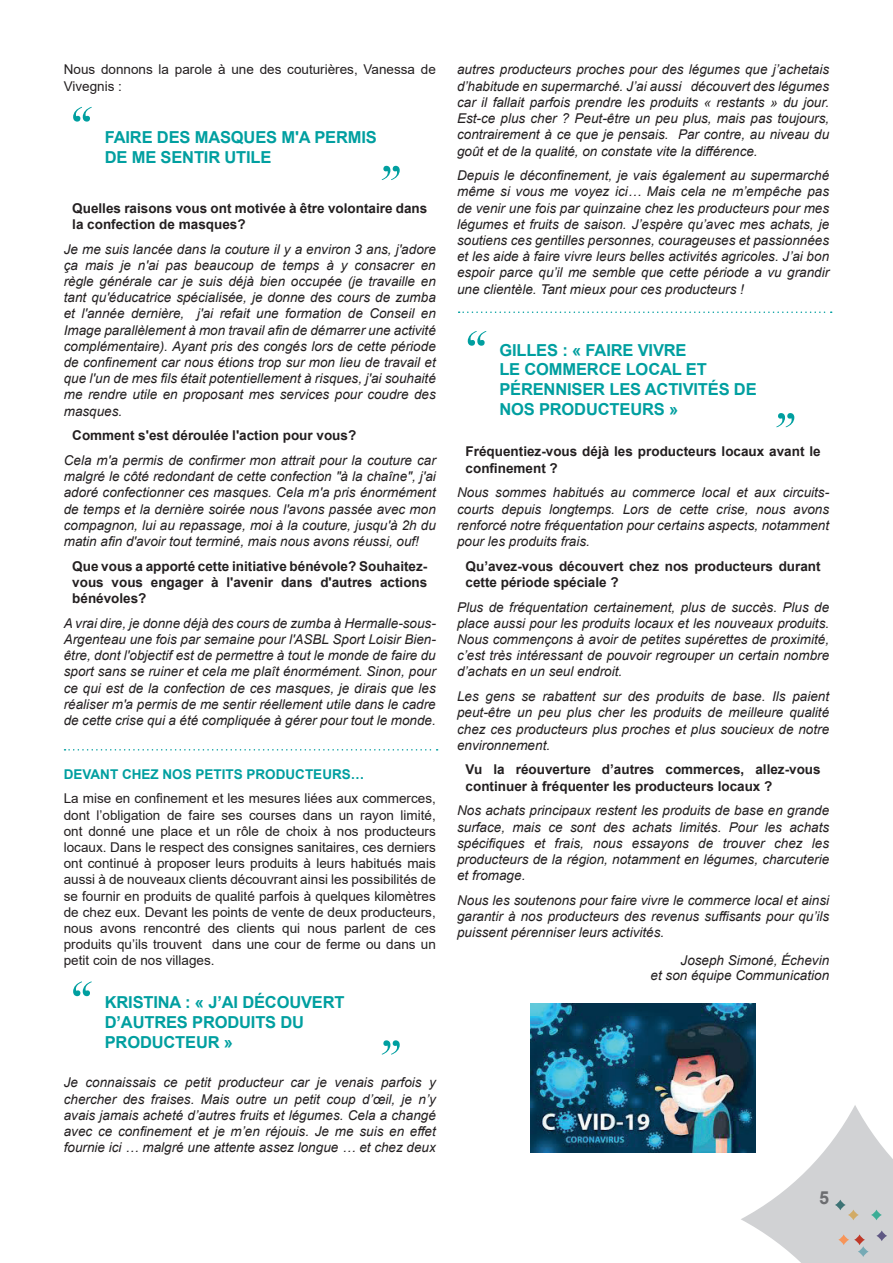
<style>
.page{position:relative;width:893px;height:1263px;background:#fff}
.page>*{position:absolute;margin:0;border:0;box-sizing:border-box;transform-origin:0 0}
.t1{font:700 18px "Arial";color:#6c6d70}
.t2{font:700 16.5px/19.8px "Arial";letter-spacing:-.01em;color:#009fa0}
.t3{font:italic 13.5px/16.2px "Arial";color:#231f20;text-align:justify}
.t4{font:13.5px/16.2px "Arial";color:#231f20}
.t5{font:700 13.5px/16.2px "Arial";color:#231f20}
.t6{font:700 13.5px "Arial";color:#009fa0}
</style>
<div class="page">
<svg style="left:741px;top:1105px;width:152px;height:158px"></svg>
<svg style="left:835px;top:1199px;width:11px;height:11px"></svg>
<svg style="left:848px;top:1209px;width:11px;height:11px"></svg>
<svg style="left:871px;top:1209px;width:11px;height:11px"></svg>
<svg style="left:876px;top:1230px;width:11px;height:11px"></svg>
<svg style="left:854px;top:1234px;width:11px;height:11px"></svg>
<svg style="left:858px;top:1246px;width:11px;height:11px"></svg>
<svg style="left:838px;top:1234px;width:11px;height:11px"></svg>
<img style="left:531px;top:1003px;width:224px;height:149px">
<svg style="left:73px;top:107px;width:19px;height:15px"></svg>
<svg style="left:73px;top:981px;width:19px;height:15px"></svg>
<svg style="left:468px;top:331px;width:18px;height:15px"></svg>
<svg style="left:382px;top:166px;width:18px;height:14px"></svg>
<svg style="left:382px;top:1040px;width:18px;height:15px"></svg>
<svg style="left:776px;top:413px;width:18px;height:14px"></svg>
<svg style="left:65px;top:749px;width:373px;height:1px"></svg>
<svg style="left:459px;top:311px;width:373px;height:2px"></svg>
<p class="t4" style="left:64px;top:62px;width:374px">Nous donnons la parole à une des couturières, Vanessa de<br>Vivegnis :</p>
<p class="t2" style="left:105px;top:128px;width:274px">FAIRE DES MASQUES M'A PERMIS<br>DE ME SENTIR UTILE</p>
<p class="t5" style="left:72px;top:200px;width:357px">Quelles raisons vous ont motivée à être volontaire dans la confection de masques?</p>
<p class="t3" style="left:64px;top:241px;width:374px">Je me suis lancée dans la couture il y a environ 3 ans, j'adore ça mais je n'ai pas beaucoup de temps à y consacrer en règle générale car je suis déjà bien occupée (je travaille en tant qu'éducatrice spécialisée, je donne des cours de zumba et l'année dernière, j'ai refait une formation de Conseil en Image parallèlement à mon travail afin de démarrer une activité complémentaire). Ayant pris des congés lors de cette période de confinement car nous étions trop sur mon lieu de travail et que l'un de mes fils était potentiellement à risques, j'ai souhaité me rendre utile en proposant mes services pour coudre des masques.</p>
<p class="t5" style="left:72px;top:427px;width:285px">Comment s'est déroulée l'action pour vous?</p>
<p class="t3" style="left:64px;top:452px;width:374px">Cela m'a permis de confirmer mon attrait pour la couture car malgré le côté redondant de cette confection "à la chaîne", j'ai adoré confectionner ces masques. Cela m'a pris énormément de temps et la dernière soirée nous l'avons passée avec mon compagnon, lui au repassage, moi à la couture, jusqu'à 2h du matin afin d'avoir tout terminé, mais nous avons réussi, ouf!</p>
<p class="t5" style="left:72px;top:558px;width:357px;text-align:justify">Que vous a apporté cette initiative bénévole? Souhaitez&shy;vous vous engager à l'avenir dans d'autres actions bénévoles?</p>
<p class="t3" style="left:64px;top:615px;width:374px">A vrai dire, je donne déjà des cours de zumba à Hermalle-sous-Argenteau une fois par semaine pour l'ASBL Sport Loisir Bien&shy;être, dont l'objectif est de permettre à tout le monde de faire du sport sans se ruiner et cela me plaît énormément. Sinon, pour ce qui est de la confection de ces masques, je dirais que les réaliser m'a permis de me sentir réellement utile dans le cadre de cette crise qui a été compliquée à gérer pour tout le monde.</p>
<p class="t6" style="left:64px;top:764px;width:302px">DEVANT CHEZ NOS PETITS PRODUCTEURS…</p>
<p class="t4" style="left:64px;top:790px;width:374px;text-align:justify">La mise en confinement et les mesures liées aux commerces, dont l’obligation de faire ses courses dans un rayon limité, ont donné une place et un rôle de choix à nos producteurs locaux. Dans le respect des consignes sanitaires, ces derniers ont continué à proposer leurs produits à leurs habitués mais aussi à de nouveaux clients découvrant ainsi les possibilités de se fournir en produits de qualité parfois à quelques kilomètres de chez eux. Devant les points de vente de deux producteurs, nous avons rencontré des clients qui nous parlent de ces produits qu’ils trouvent dans une cour de ferme ou dans un petit coin de nos villages.</p>
<p class="t2" style="left:105px;top:992px;width:241px">KRISTINA : « J’AI DÉCOUVERT<br>D’AUTRES PRODUITS DU<br>PRODUCTEUR »</p>
<p class="t3" style="left:64px;top:1075px;width:374px">Je connaissais ce petit producteur car je venais parfois y chercher des fraises. Mais outre un petit coup d’œil, je n’y avais jamais acheté d’autres fruits et légumes. Cela a changé avec ce confinement et je m’en réjouis. Je me suis en effet fournie ici … malgré une attente assez longue … et chez deux</p>
<p class="t3" style="left:457px;top:62px;width:374px">autres producteurs proches pour des légumes que j’achetais d’habitude en supermarché. J’ai aussi découvert des légumes car il fallait parfois prendre les produits « restants » du jour.<br>Est-ce plus cher ? Peut-être un peu plus, mais pas toujours, contrairement à ce que je pensais. Par contre, au niveau du goût et de la qualité, on constate vite la différence.</p>
<p class="t3" style="left:457px;top:168px;width:374px">Depuis le déconfinement, je vais également au supermarché même si vous me voyez ici… Mais cela ne m’empêche pas de venir une fois par quinzaine chez les producteurs pour mes légumes et fruits de saison. J’espère qu’avec mes achats, je soutiens ces gentilles personnes, courageuses et passionnées et les aide à faire vivre leurs belles activités agricoles. J’ai bon espoir parce qu’il me semble que cette période a vu grandir une clientèle. Tant mieux pour ces producteurs !</p>
<p class="t2" style="left:499px;top:340px;width:259px">GILLES : « FAIRE VIVRE<br>LE COMMERCE LOCAL ET<br>PÉRENNISER LES ACTIVITÉS DE<br>NOS PRODUCTEURS »</p>
<p class="t5" style="left:466px;top:444px;width:357px">Fréquentiez-vous déjà les producteurs locaux avant le confinement ?</p>
<p class="t3" style="left:457px;top:485px;width:374px">Nous sommes habitués au commerce local et aux circuits&shy;courts depuis longtemps. Lors de cette crise, nous avons renforcé notre fréquentation pour certains aspects, notamment pour les produits frais.</p>
<p class="t5" style="left:466px;top:558px;width:357px">Qu’avez-vous découvert chez nos producteurs durant cette période spéciale ?</p>
<p class="t3" style="left:457px;top:599px;width:374px">Plus de fréquentation certainement, plus de succès. Plus de place aussi pour les produits locaux et les nouveaux produits.<br>Nous commençons à avoir de petites supérettes de proximité, c’est très intéressant de pouvoir regrouper un certain nombre d’achats en un seul endroit.</p>
<p class="t3" style="left:457px;top:688px;width:374px">Les gens se rabattent sur des produits de base. Ils paient peut-être un peu plus cher les produits de meilleure qualité chez ces producteurs plus proches et plus soucieux de notre environnement.</p>
<p class="t5" style="left:466px;top:762px;width:357px">Vu la réouverture d’autres commerces, allez-vous continuer à fréquenter les producteurs locaux ?</p>
<p class="t3" style="left:457px;top:803px;width:374px">Nos achats principaux restent les produits de base en grande surface, mais ce sont des achats limités. Pour les achats spécifiques et frais, nous essayons de trouver chez les producteurs de la région, notamment en légumes, charcuterie et fromage.</p>
<p class="t3" style="left:457px;top:892px;width:374px">Nous les soutenons pour faire vivre le commerce local et ainsi garantir à nos producteurs des revenus suffisants pour qu’ils puissent pérenniser leurs activités.</p>
<p class="t3" style="left:651px;top:953px;width:180px;line-height:15px;text-align:right">Joseph Simoné, Échevin<br>et son équipe Communication</p>
<h1 class="t1" style="left:819px;top:1185px;width:12px">5</h1>
</div>
